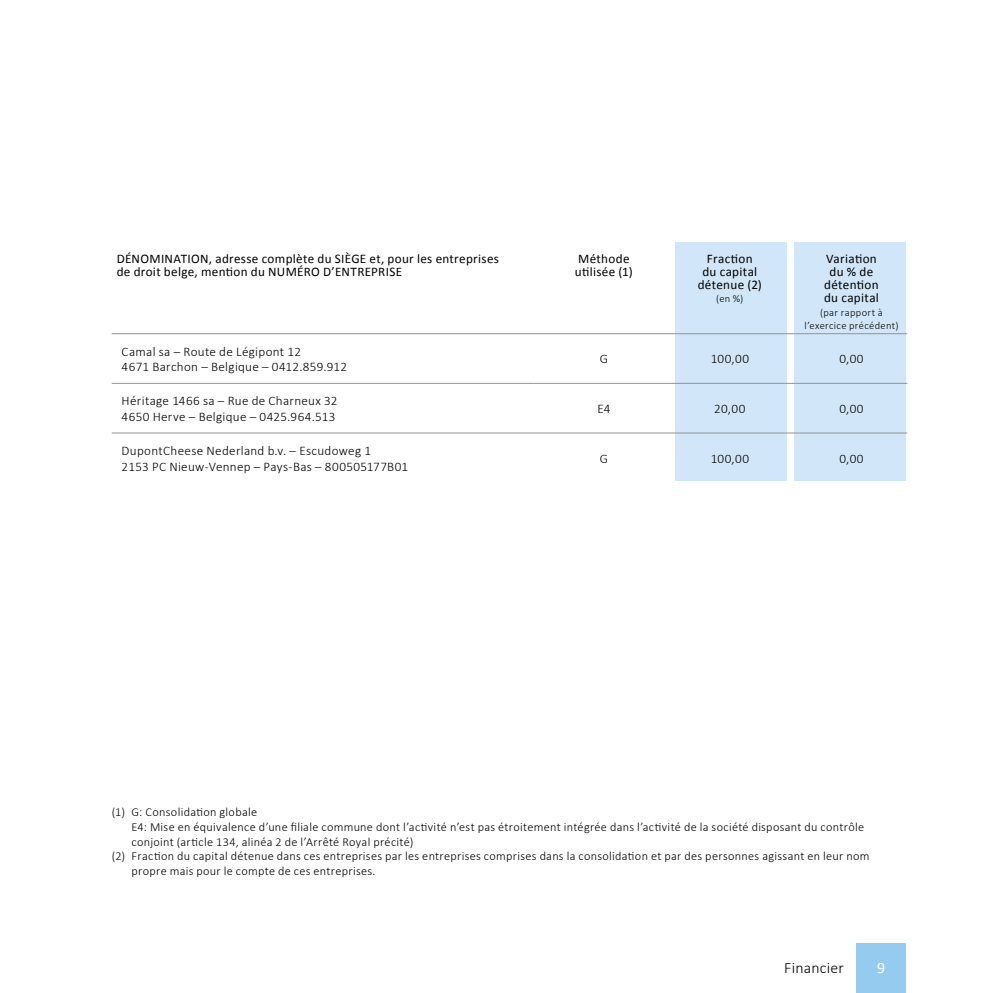
<style>
.page{position:relative;width:993px;height:993px;background:#fff}
.page>*{position:absolute;margin:0;border:0;box-sizing:border-box;transform-origin:0 0}
.t1{font:300 15.75px "Calibri";letter-spacing:.015em;color:#000}
.t2{font:15.75px "Calibri";color:#fff}
.t3{font:300 13.12px/15.8px "Calibri";letter-spacing:.025em;color:#000}
.t4{font:13.12px/13.1px "Calibri";letter-spacing:.025em;color:#000}
.t5{font:300 12.25px "Calibri";letter-spacing:.025em;color:#000}
.t6{font:300 10.5px/13.1px "Calibri";letter-spacing:.03em;color:#000;text-align:center}
</style>
<div class="page">
<div style="left:675px;top:242px;width:111px;height:238px;background:#d1e7f9"></div>
<div style="left:794px;top:242px;width:111px;height:238px;background:#d1e7f9"></div>
<hr style="left:112px;top:333px;width:421px;height:1px;background:#929292">
<hr style="left:533px;top:333px;width:140px;height:1px;background:#929292">
<hr style="left:673px;top:333px;width:112px;height:1px;background:#929292">
<hr style="left:795px;top:333px;width:112px;height:1px;background:#929292">
<hr style="left:112px;top:383px;width:421px;height:1px;background:#929292">
<hr style="left:533px;top:383px;width:140px;height:1px;background:#929292">
<hr style="left:673px;top:383px;width:112px;height:1px;background:#929292">
<hr style="left:795px;top:383px;width:112px;height:1px;background:#929292">
<hr style="left:112px;top:432px;width:421px;height:1px;background:#929292">
<hr style="left:533px;top:432px;width:140px;height:1px;background:#929292">
<hr style="left:673px;top:432px;width:112px;height:1px;background:#929292">
<hr style="left:795px;top:432px;width:112px;height:1px;background:#929292">
<div style="left:856px;top:943px;width:49px;height:49px;background:#94cbef"></div>
<p class="t4" style="left:117px;top:252px;width:383px">DÉNOMINATION, adresse complète du SIÈGE et, pour les entreprises de droit belge, mention du NUMÉRO D’ENTREPRISE</p>
<p class="t4" style="left:574px;top:252px;width:59px">Méthode utilisée (1)</p>
<p class="t4" style="left:697px;top:252px;width:66px;text-align:center">Fraction<br>du capital détenue (2)</p>
<p class="t6" style="left:716px;top:292px;width:29px">(en %)</p>
<p class="t4" style="left:823px;top:252px;width:56px;text-align:center">Variation du % de détention du capital</p>
<p class="t6" style="left:804px;top:305px;width:95px">(par rapport à l’exercice précédent)</p>
<p class="t3" style="left:122px;top:342px;width:227px">Camal sa – Route de Légipont 12<br>4671 Barchon – Belgique – 0412.859.912</p>
<p class="t3" style="left:599px;top:350px;width:10px">G</p>
<p class="t3" style="left:710px;top:350px;width:40px">100,00</p>
<p class="t3" style="left:839px;top:350px;width:26px">0,00</p>
<p class="t3" style="left:122px;top:392px;width:217px">Héritage 1466 sa – Rue de Charneux 32<br>4650 Herve – Belgique – 0425.964.513</p>
<p class="t3" style="left:597px;top:400px;width:15px">E4</p>
<p class="t3" style="left:714px;top:400px;width:33px">20,00</p>
<p class="t3" style="left:839px;top:400px;width:26px">0,00</p>
<p class="t3" style="left:122px;top:442px;width:288px">DupontCheese Nederland b.v. – Escudoweg 1<br>2153 PC Nieuw-Vennep – Pays-Bas – 800505177B01</p>
<p class="t3" style="left:599px;top:450px;width:10px">G</p>
<p class="t3" style="left:710px;top:450px;width:40px">100,00</p>
<p class="t3" style="left:839px;top:450px;width:26px">0,00</p>
<p class="t5" style="left:112px;top:804px;width:147px">(1) G: Consolidation globale</p>
<p class="t5" style="left:131px;top:818px;width:733px">E4: Mise en équivalence d’une filiale commune dont l’activité n’est pas étroitement intégrée dans l’activité de la société disposant du contrôle</p>
<p class="t5" style="left:131px;top:833px;width:283px">conjoint (article 134, alinéa 2 de l’Arrêté Royal précité)</p>
<p class="t5" style="left:112px;top:848px;width:759px">(2) Fraction du capital détenue dans ces entreprises par les entreprises comprises dans la consolidation et par des personnes agissant en leur nom</p>
<p class="t5" style="left:131px;top:863px;width:245px">propre mais pour le compte de ces entreprises.</p>
<p class="t1" style="left:784px;top:957px;width:61px">Financier</p>
<p class="t2" style="left:877px;top:957px;width:9px">9</p>
</div>
